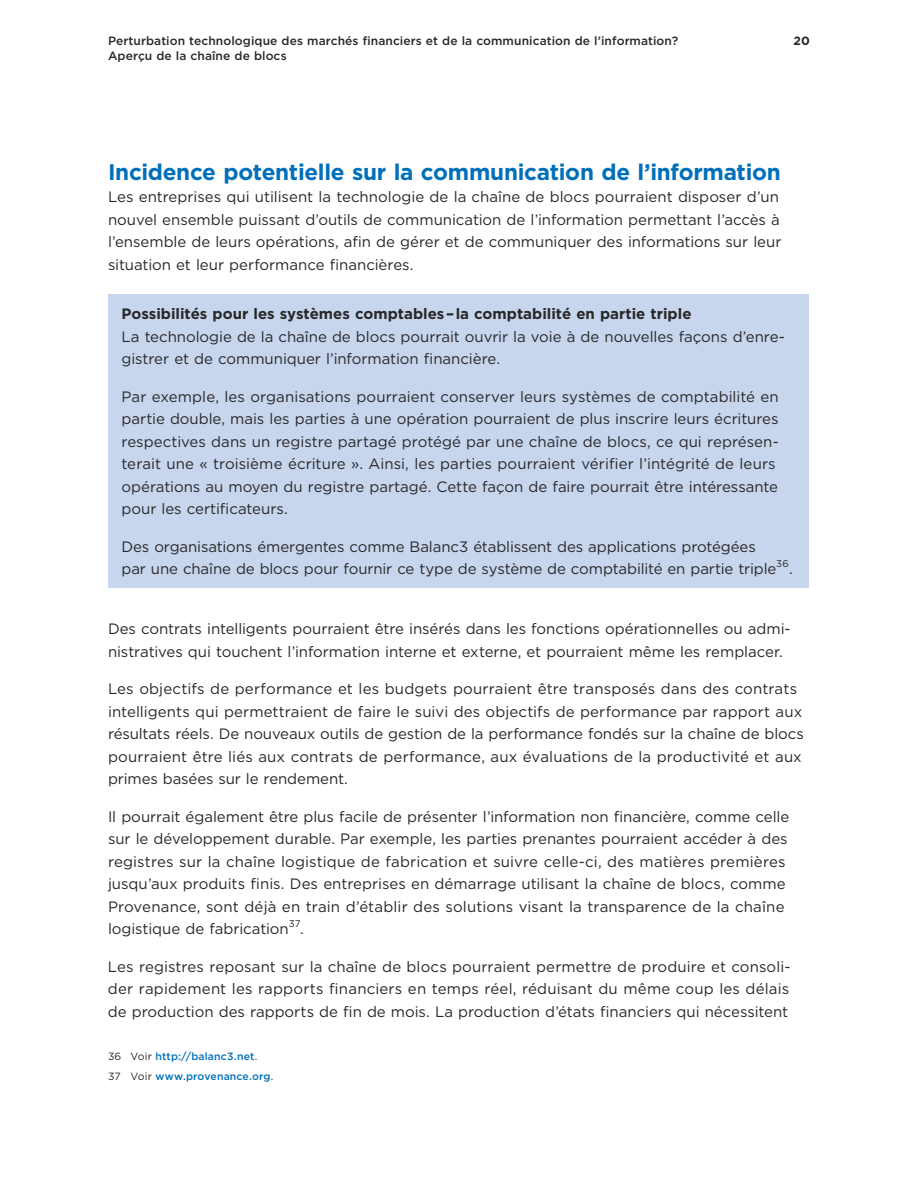
<style>
.page{position:relative;width:918px;height:1188px;background:#fff}
.page>*{position:absolute;margin:0;border:0;box-sizing:border-box;transform-origin:0 0}
.t1{font:700 22.5px "Gotham";letter-spacing:-.01em;color:#006fba}
.t2{font:15px/22.5px "Gotham";color:#292829}
.t3{font:700 15px "Gotham";color:#292829}
.t4{font:500 12px "Gotham";letter-spacing:.005em;color:#292829}
.t5{font:700 12px "Gotham";color:#292829}
.t6{font:500 10.5px/20.1px "Gotham";letter-spacing:.015em;color:#006fba}
.t7{font:9.75px "Gotham";color:#292829}
.s1{font-weight:400;color:#292829}
</style>
<div class="page">
<div style="left:108px;top:294px;width:700px;height:294px;background:#c7d5ed"></div>
<p class="t4" style="left:108px;top:33px;width:572px">Perturbation technologique des marchés financiers et de la communication de l’information?</p>
<p class="t5" style="left:794px;top:33px;width:18px">20</p>
<p class="t4" style="left:108px;top:48px;width:180px">Aperçu de la chaîne de blocs</p>
<h3 class="t1" style="left:108px;top:157px;width:674px">Incidence potentielle sur la communication de l’information</h3>
<p class="t2" style="left:108px;top:186px;width:675px">Les entreprises qui utilisent la technologie de la chaîne de blocs pourraient disposer d’un nouvel ensemble puissant d’outils de communication de l’information permettant l’accès à l’ensemble de leurs opérations, afin de gérer et de communiquer des informations sur leur situation et leur performance financières.</p>
<p class="t3" style="left:122px;top:304px;width:572px">Possibilités pour les systèmes comptables – la comptabilité en partie triple</p>
<p class="t2" style="left:122px;top:325px;width:665px">La technologie de la chaîne de blocs pourrait ouvrir la voie à de nouvelles façons d’enre&shy;gistrer et de communiquer l’information financière.</p>
<p class="t2" style="left:122px;top:385px;width:659px">Par exemple, les organisations pourraient conserver leurs systèmes de comptabilité en partie double, mais les parties à une opération pourraient de plus inscrire leurs écritures respectives dans un registre partagé protégé par une chaîne de blocs, ce qui représen&shy;terait une « troisième écriture ». Ainsi, les parties pourraient vérifier l’intégrité de leurs opérations au moyen du registre partagé. Cette façon de faire pourrait être intéressante pour les certificateurs.</p>
<p class="t2" style="left:122px;top:535px;width:656px">Des organisations émergentes comme Balanc3 établissent des applications protégées par une chaîne de blocs pour fournir ce type de système de comptabilité en partie triple</p>
<p class="t7" style="left:776px;top:557px;width:14px">36</p>
<p class="t2" style="left:789px;top:558px;width:5px">.</p>
<p class="t2" style="left:108px;top:618px;width:684px">Des contrats intelligents pourraient être insérés dans les fonctions opérationnelles ou admi&shy;nistratives qui touchent l’information interne et externe, et pourraient même les remplacer.</p>
<p class="t2" style="left:108px;top:678px;width:697px">Les objectifs de performance et les budgets pourraient être transposés dans des contrats intelligents qui permettraient de faire le suivi des objectifs de performance par rapport aux résultats réels. De nouveaux outils de gestion de la performance fondés sur la chaîne de blocs pourraient être liés aux contrats de performance, aux évaluations de la productivité et aux primes basées sur le rendement.</p>
<p class="t2" style="left:108px;top:805px;width:683px">Il pourrait également être plus facile de présenter l’information non financière, comme celle sur le développement durable. Par exemple, les parties prenantes pourraient accéder à des registres sur la chaîne logistique de fabrication et suivre celle-ci, des matières premières jusqu’aux produits finis. Des entreprises en démarrage utilisant la chaîne de blocs, comme Provenance, sont déjà en train d’établir des solutions visant la transparence de la chaîne logistique de fabrication</p>
<p class="t7" style="left:289px;top:917px;width:13px">37</p>
<p class="t2" style="left:300px;top:918px;width:5px">.</p>
<p class="t2" style="left:108px;top:955px;width:684px;text-align:justify">Les registres reposant sur la chaîne de blocs pourraient permettre de produire et consoli&shy;der rapidement les rapports financiers en temps réel, réduisant du même coup les délais de production des rapports de fin de mois. La production d’états financiers qui nécessitent</p>
<p class="t6" style="left:108px;top:1046px;width:167px"><span class="s1">36 Voir</span> http://balanc3.net<span class="s1">.<br>37 Voir</span> www.provenance.org<span class="s1">.</span></p>
</div>
